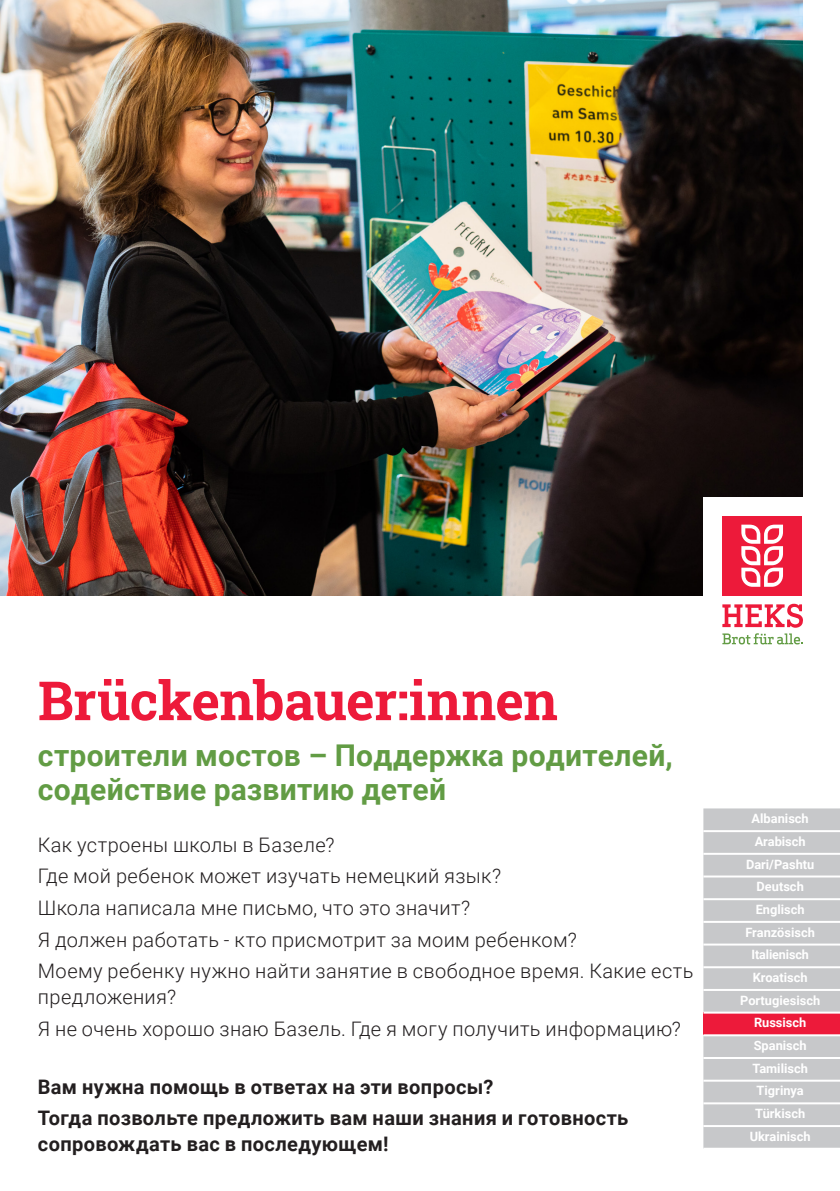
<style>
.page{position:relative;width:840px;height:1191px;background:#fff}
.page>*{position:absolute;margin:0;border:0;box-sizing:border-box;transform-origin:0 0}
.t1{font:700 54px "Roboto Slab";letter-spacing:-.01em;color:#ed1a3a}
.t2{font:700 30px/34px "Roboto";letter-spacing:.005em;color:#629c44}
.t3{font:300 20px/31.6px "Roboto";letter-spacing:.02em;color:#231f20}
.t4{font:700 20px/31.6px "Roboto";letter-spacing:.02em;color:#231f20}
.t5{font:700 12.8px/22.6px "Roboto";color:#fff;text-align:center}
</style>
<div class="page">
<img style="left:0;top:0;width:801px;height:595px">
<div style="left:703px;top:497px;width:136px;height:221px;background:#fff"></div>
<svg style="left:722px;top:604px;width:80px;height:40px"></svg>
<div style="left:722px;top:516px;width:79px;height:79px;background:#ed1a3a"></div>
<svg style="left:741px;top:524px;width:41px;height:63px"></svg>
<div style="left:703px;top:808px;width:136px;height:339px;background:#c7c8ca"></div>
<div style="left:703px;top:1012px;width:136px;height:23px;background:#ed1a3a"></div>
<hr style="left:703px;top:830px;width:136px;height:2px;background:#fff">
<hr style="left:703px;top:853px;width:136px;height:2px;background:#fff">
<hr style="left:703px;top:875px;width:136px;height:2px;background:#fff">
<hr style="left:703px;top:898px;width:136px;height:2px;background:#fff">
<hr style="left:703px;top:921px;width:136px;height:2px;background:#fff">
<hr style="left:703px;top:943px;width:136px;height:2px;background:#fff">
<hr style="left:703px;top:966px;width:136px;height:2px;background:#fff">
<hr style="left:703px;top:989px;width:136px;height:2px;background:#fff">
<hr style="left:703px;top:1011px;width:136px;height:2px;background:#fff">
<hr style="left:703px;top:1034px;width:136px;height:2px;background:#fff">
<hr style="left:703px;top:1057px;width:136px;height:2px;background:#fff">
<hr style="left:703px;top:1079px;width:136px;height:2px;background:#fff">
<hr style="left:703px;top:1102px;width:136px;height:2px;background:#fff">
<hr style="left:703px;top:1125px;width:136px;height:2px;background:#fff">
<h1 class="t1" style="left:38px;top:663px;width:521px">Brückenbauer:innen</h1>
<h2 class="t2" style="left:38px;top:736px;width:636px">строители мостов – Поддержка родителей, содействие развитию детей</h2>
<p class="t3" style="left:38px;top:828px;width:656px">Как устроены школы в Базеле?<br>Где мой ребенок может изучать немецкий язык?<br>Школа написала мне письмо, что это значит?<br>Я должен работать - кто присмотрит за моим ребенком?<br>Моему ребенку нужно найти занятие в свободное время. Какие есть</p>
<p class="t3" style="left:38px;top:980px;width:644px">предложения?<br>Я не очень хорошо знаю Базель. Где я могу получить информацию?</p>
<p class="t4" style="left:38px;top:1070px;width:591px">Вам нужна помощь в ответах на эти вопросы?<br>Тогда позвольте предложить вам наши знания и готовность</p>
<p class="t4" style="left:38px;top:1127px;width:352px">сопровождать вас в последующем!</p>
<p class="t5" style="left:739px;top:807px;width:81px">Albanisch<br>Arabisch<br>Dari/Pashtu<br>Deutsch<br>Englisch<br>Französisch<br>Italienisch<br>Kroatisch<br>Portugiesisch<br>Russisch<br>Spanisch<br>Tamilisch<br>Tigrinya<br>Türkisch<br>Ukrainisch</p>
</div>
